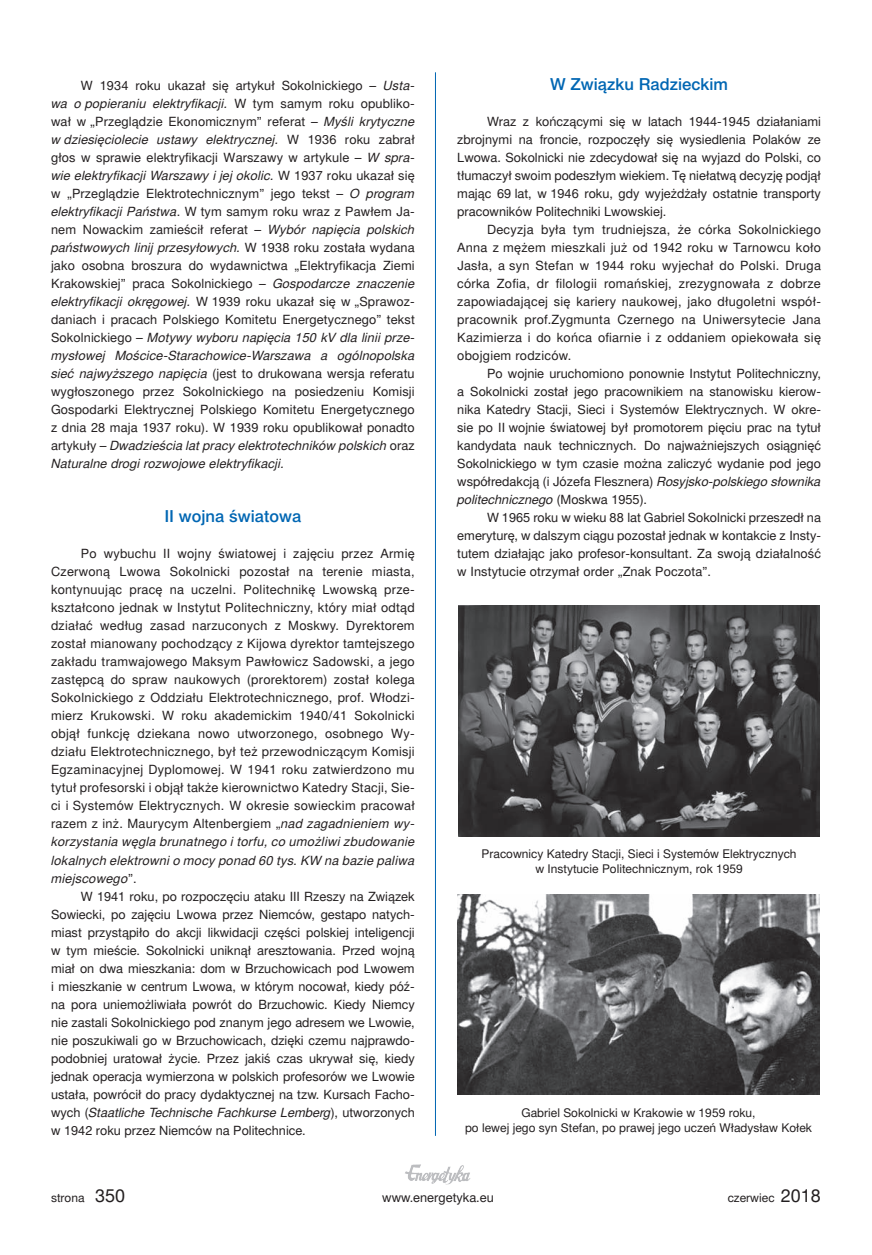
<style>
.page{position:relative;width:872px;height:1255px;background:#fff}
.page>*{position:absolute;margin:0;border:0;box-sizing:border-box;transform-origin:0 0}
.t1{font:16.5px "Switzer EFN Medium";color:#0166b3}
.t2{font:12.75px/18px "Switzer EFN";letter-spacing:.01em;color:#231f20;text-align:justify}
.t3{font:12px/15px "Switzer EFN";color:#231f20;text-align:center}
.s1{font-style:italic}
.s2{font-size:18px}
</style>
<div class="page">
<hr style="left:435px;top:72px;width:1px;height:1063px;background:#0166b3">
<img style="left:405px;top:1164px;width:66px;height:21px">
<img style="left:458px;top:605px;width:362px;height:231px">
<img style="left:458px;top:894px;width:361px;height:200px">
<p class="t2" style="left:51px;top:77px;width:365px;text-indent:30px">W 1934 roku ukazał się artykuł Sokolnickiego – <span class="s1">Usta&shy;wa o popieraniu elektryfikacji.</span> W tym samym roku opubliko&shy;wał w „Przeglądzie Ekonomicznym” referat – <span class="s1">Myśli krytyczne w dziesięciolecie ustawy elektrycznej.</span> W 1936 roku zabrał głos w sprawie elektryfikacji Warszawy w artykule – <span class="s1">W spra&shy;wie elektryfikacji Warszawy i jej okolic.</span> W 1937 roku ukazał się w „Przeglądzie Elektrotechnicznym” jego tekst – <span class="s1">O program elektryfikacji Państwa</span>. W tym samym roku wraz z Pawłem Ja&shy;nem Nowackim zamieścił referat – <span class="s1">Wybór napięcia polskich państwowych linij przesyłowych.</span> W 1938 roku została wydana jako osobna broszura do wydawnictwa „Elektryfikacja Ziemi Krakowskiej” praca Sokolnickiego – <span class="s1">Gospodarcze znaczenie elektryfikacji okręgowej.</span> W 1939 roku ukazał się w „Sprawoz&shy;daniach i pracach Polskiego Komitetu Energetycznego” tekst Sokolnickiego – <span class="s1">Motywy wyboru napięcia 150 kV dla linii prze&shy;mysłowej Mościce-Starachowice-Warszawa a ogólnopolska sieć najwyższego napięcia</span> (jest to drukowana wersja referatu wygłoszonego przez Sokolnickiego na posiedzeniu Komisji Gospodarki Elektrycznej Polskiego Komitetu Energetycznego z dnia 28 maja 1937 roku). W 1939 roku opublikował ponadto artykuły – <span class="s1">Dwadzieścia lat pracy elektrotechników polskich</span> oraz <span class="s1">Naturalne drogi rozwojowe elektryfikacji.</span></p>
<p class="t1" style="left:164px;top:506px;width:138px">II wojna światowa</p>
<p class="t2" style="left:51px;top:545px;width:365px;text-indent:30px">Po wybuchu II wojny światowej i zajęciu przez Armię Czerwoną Lwowa Sokolnicki pozostał na terenie miasta, kontynuując pracę na uczelni. Politechnikę Lwowską prze&shy;kształcono jednak w Instytut Politechniczny, który miał odtąd działać według zasad narzuconych z Moskwy. Dyrektorem został mianowany pochodzący z Kijowa dyrektor tamtejszego zakładu tramwajowego Maksym Pawłowicz Sadowski, a jego zastępcą do spraw naukowych (prorektorem) został kolega Sokolnickiego z Oddziału Elektrotechnicznego, prof. Włodzi&shy;mierz Krukowski. W roku akademickim 1940/41 Sokolnicki objął funkcję dziekana nowo utworzonego, osobnego Wy&shy;działu Elektrotechnicznego, był też przewodniczącym Komisji Egzaminacyjnej Dyplomowej. W 1941 roku zatwierdzono mu tytuł profesorski i objął także kierownictwo Katedry Stacji, Sie&shy;ci i Systemów Elektrycznych. W okresie sowieckim pracował razem z inż. Maurycym Altenbergiem „<span class="s1">nad zagadnieniem wy&shy;korzystania węgla brunatnego i torfu, co umożliwi zbudowanie lokalnych elektrowni o mocy ponad 60 tys. KW na bazie paliwa miejscowego</span>”.</p>
<p class="t2" style="left:51px;top:887px;width:365px;text-indent:30px">W 1941 roku, po rozpoczęciu ataku III Rzeszy na Związek Sowiecki, po zajęciu Lwowa przez Niemców, gestapo natych&shy;miast przystąpiło do akcji likwidacji części polskiej inteligencji w tym mieście. Sokolnicki uniknął aresztowania. Przed wojną miał on dwa mieszkania: dom w Brzuchowicach pod Lwowem i mieszkanie w centrum Lwowa, w którym nocował, kiedy póź&shy;na pora uniemożliwiała powrót do Brzuchowic. Kiedy Niemcy nie zastali Sokolnickiego pod znanym jego adresem we Lwowie, nie poszukiwali go w Brzuchowicach, dzięki czemu najprawdo&shy;podobniej uratował życie. Przez jakiś czas ukrywał się, kiedy jednak operacja wymierzona w polskich profesorów we Lwowie ustała, powrócił do pracy dydaktycznej na tzw. Kursach Facho&shy;wych (<span class="s1">Staatliche Technische Fachkurse Lemberg</span>), utworzonych w 1942 roku przez Niemców na Politechnice.</p>
<p class="t1" style="left:550px;top:74px;width:180px">W Związku Radzieckim</p>
<p class="t2" style="left:457px;top:113px;width:365px;text-indent:30px">Wraz z kończącymi się w latach 1944-1945 działaniami zbrojnymi na froncie, rozpoczęły się wysiedlenia Polaków ze Lwowa. Sokolnicki nie zdecydował się na wyjazd do Polski, co tłumaczył swoim podeszłym wiekiem. Tę niełatwą decyzję podjął mając 69 lat, w 1946 roku, gdy wyjeżdżały ostatnie transporty pracowników Politechniki Lwowskiej.</p>
<p class="t2" style="left:457px;top:221px;width:365px;text-indent:30px">Decyzja była tym trudniejsza, że córka Sokolnickiego Anna z mężem mieszkali już od 1942 roku w Tarnowcu koło Jasła, a syn Stefan w 1944 roku wyjechał do Polski. Druga córka Zofia, dr filologii romańskiej, zrezygnowała z dobrze zapowiadającej się kariery naukowej, jako długoletni współ&shy;pracownik prof.Zygmunta Czernego na Uniwersytecie Jana Kazimierza i do końca ofiarnie i z oddaniem opiekowała się obojgiem rodziców.</p>
<p class="t2" style="left:457px;top:365px;width:365px;text-indent:30px">Po wojnie uruchomiono ponownie Instytut Politechniczny, a Sokolnicki został jego pracownikiem na stanowisku kierow&shy;nika Katedry Stacji, Sieci i Systemów Elektrycznych. W okre&shy;sie po II wojnie światowej był promotorem pięciu prac na tytuł kandydata nauk technicznych. Do najważniejszych osiągnięć Sokolnickiego w tym czasie można zaliczyć wydanie pod jego współredakcją (i Józefa Flesznera) <span class="s1">Rosyjsko-polskiego słownika politechnicznego</span> (Moskwa 1955).</p>
<p class="t2" style="left:457px;top:509px;width:365px;text-indent:30px">W 1965 roku w wieku 88 lat Gabriel Sokolnicki przeszedł na emeryturę, w dalszym ciągu pozostał jednak w kontakcie z Insty&shy;tutem działając jako profesor-konsultant. Za swoją działalność w Instytucie otrzymał order „Znak Poczota”.</p>
<p class="t3" style="left:481px;top:846px;width:316px">Pracownicy Katedry Stacji, Sieci i Systemów Elektrycznych w Instytucie Politechnicznym, rok 1959</p>
<p class="t3" style="left:465px;top:1105px;width:348px">Gabriel Sokolnicki w Krakowie w 1959 roku,<br>po lewej jego syn Stefan, po prawej jego uczeń Władysław Kołek</p>
<p class="t3" style="left:51px;top:1190px;width:76px">strona <span class="s2">350</span></p>
<p class="t2" style="left:382px;top:1188px;width:113px">www.energetyka.eu</p>
<p class="t3" style="left:727px;top:1190px;width:95px">czerwiec <span class="s2">2018</span></p>
</div>
